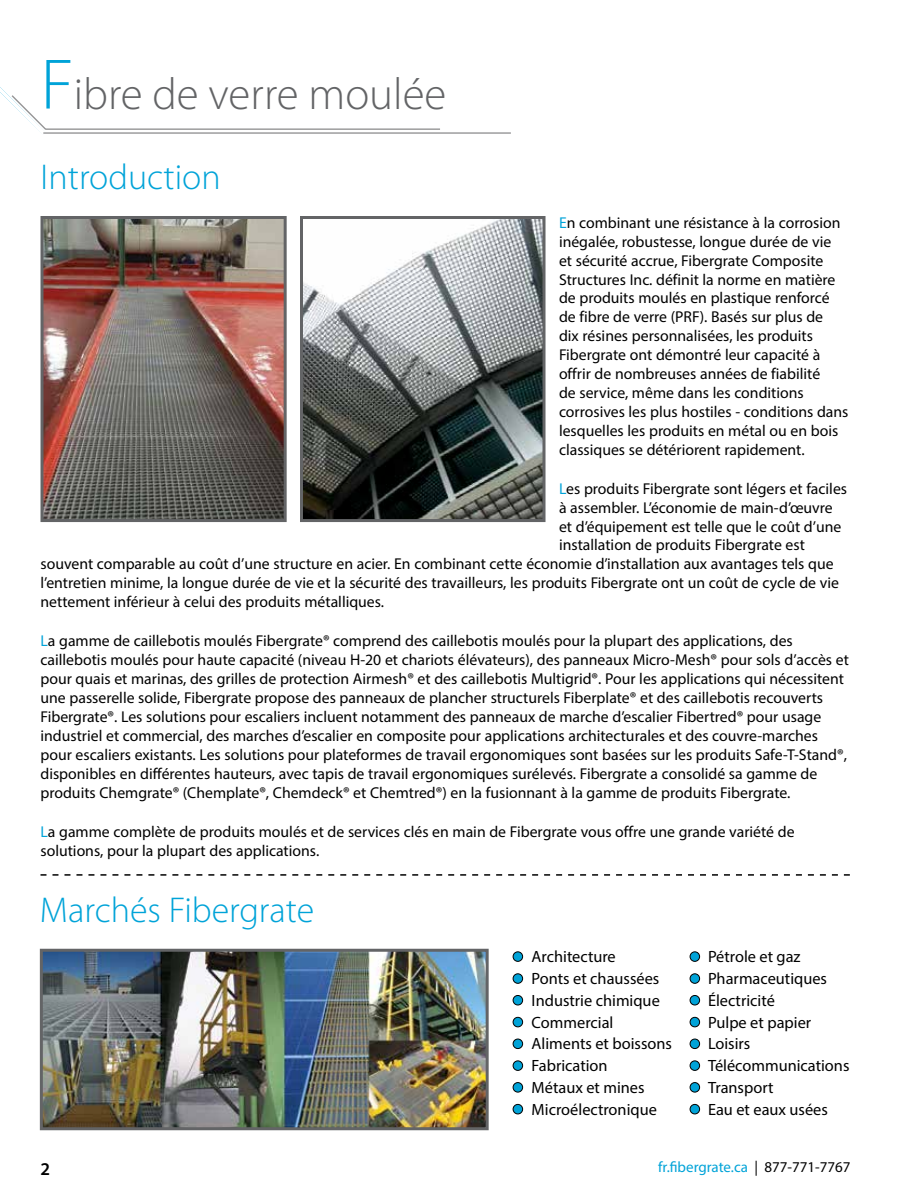
<style>
.page{position:relative;width:918px;height:1188px;background:#fff}
.page>*{position:absolute;margin:0;border:0;box-sizing:border-box;transform-origin:0 0}
.t1{font:300 45px "Myriad Pro";color:#636466}
.t2{font:300 36px "Myriad Pro";color:#00a3d8}
.t3{font:600 18px "Myriad Pro";color:#000}
.t4{font:16.35px/21.8px "Myriad Pro";color:#000}
.t5{font:15.75px/18.9px "Myriad Pro";color:#000}
.t6{font:15px "Myriad Pro";color:#00a3d8}
.s1{font-size:72px;color:#00a3d8}
.s2{color:#00a3d8}
.s3{color:#000}
</style>
<div class="page">
<hr style="left:43px;top:132px;width:468px;height:2px;background:#949495">
<hr style="left:45px;top:128px;width:395px;height:2px;background:#949495">
<svg style="left:0;top:87px;width:49px;height:47px"></svg>
<svg style="left:40px;top:874px;width:810px;height:2px"></svg>
<img style="left:44px;top:953px;width:441px;height:173px">
<div style="left:40px;top:949px;width:449px;height:181px;border:3px solid #636466"></div>
<img style="left:44px;top:220px;width:239px;height:298px">
<div style="left:40px;top:216px;width:247px;height:306px;border:3px solid #636466"></div>
<img style="left:304px;top:220px;width:238px;height:298px">
<div style="left:300px;top:216px;width:246px;height:306px;border:3px solid #636466"></div>
<div style="left:513px;top:952px;width:10px;height:9px;background:#00a3d8;border-radius:50%"></div>
<div style="left:513px;top:951px;width:10px;height:11px;border:1px solid #000;border-radius:50%"></div>
<div style="left:513px;top:974px;width:10px;height:9px;background:#00a3d8;border-radius:50%"></div>
<div style="left:513px;top:973px;width:10px;height:11px;border:1px solid #000;border-radius:50%"></div>
<div style="left:513px;top:995px;width:10px;height:10px;background:#00a3d8;border-radius:50%"></div>
<div style="left:513px;top:995px;width:10px;height:10px;border:1px solid #000;border-radius:50%"></div>
<div style="left:513px;top:1017px;width:10px;height:10px;background:#00a3d8;border-radius:50%"></div>
<div style="left:513px;top:1017px;width:10px;height:10px;border:1px solid #000;border-radius:50%"></div>
<div style="left:513px;top:1039px;width:10px;height:10px;background:#00a3d8;border-radius:50%"></div>
<div style="left:513px;top:1039px;width:10px;height:10px;border:1px solid #000;border-radius:50%"></div>
<div style="left:513px;top:1061px;width:10px;height:9px;background:#00a3d8;border-radius:50%"></div>
<div style="left:513px;top:1061px;width:10px;height:10px;border:1px solid #000;border-radius:50%"></div>
<div style="left:513px;top:1083px;width:10px;height:9px;background:#00a3d8;border-radius:50%"></div>
<div style="left:513px;top:1082px;width:10px;height:10px;border:1px solid #000;border-radius:50%"></div>
<div style="left:513px;top:1104px;width:10px;height:10px;background:#00a3d8;border-radius:50%"></div>
<div style="left:513px;top:1104px;width:10px;height:10px;border:1px solid #000;border-radius:50%"></div>
<div style="left:690px;top:952px;width:10px;height:9px;background:#00a3d8;border-radius:50%"></div>
<div style="left:690px;top:951px;width:10px;height:11px;border:1px solid #000;border-radius:50%"></div>
<div style="left:690px;top:974px;width:10px;height:9px;background:#00a3d8;border-radius:50%"></div>
<div style="left:690px;top:973px;width:10px;height:11px;border:1px solid #000;border-radius:50%"></div>
<div style="left:690px;top:995px;width:10px;height:10px;background:#00a3d8;border-radius:50%"></div>
<div style="left:690px;top:995px;width:10px;height:10px;border:1px solid #000;border-radius:50%"></div>
<div style="left:690px;top:1017px;width:10px;height:10px;background:#00a3d8;border-radius:50%"></div>
<div style="left:690px;top:1017px;width:10px;height:10px;border:1px solid #000;border-radius:50%"></div>
<div style="left:690px;top:1039px;width:10px;height:10px;background:#00a3d8;border-radius:50%"></div>
<div style="left:690px;top:1039px;width:10px;height:10px;border:1px solid #000;border-radius:50%"></div>
<div style="left:690px;top:1061px;width:10px;height:9px;background:#00a3d8;border-radius:50%"></div>
<div style="left:690px;top:1061px;width:10px;height:10px;border:1px solid #000;border-radius:50%"></div>
<div style="left:690px;top:1083px;width:10px;height:9px;background:#00a3d8;border-radius:50%"></div>
<div style="left:690px;top:1082px;width:10px;height:10px;border:1px solid #000;border-radius:50%"></div>
<div style="left:690px;top:1104px;width:10px;height:10px;background:#00a3d8;border-radius:50%"></div>
<div style="left:690px;top:1104px;width:10px;height:10px;border:1px solid #000;border-radius:50%"></div>
<h1 class="t1" style="left:40px;top:66px;width:407px"><span class="s1">F</span>ibre de verre moulée</h1>
<h2 class="t2" style="left:40px;top:155px;width:182px">Introduction</h2>
<p class="t5" style="left:559px;top:213px;width:291px"><span class="s2">E</span>n combinant une résistance à la corrosion inégalée, robustesse, longue durée de vie<br>et sécurité accrue, Fibergrate Composite Structures Inc. définit la norme en matière de produits moulés en plastique renforcé de fibre de verre (PRF). Basés sur plus de<br>dix résines personnalisées, les produits Fibergrate ont démontré leur capacité à offrir de nombreuses années de fiabilité<br>de service, même dans les conditions corrosives les plus hostiles - conditions dans lesquelles les produits en métal ou en bois classiques se détériorent rapidement.</p>
<p class="t5" style="left:559px;top:479px;width:290px"><span class="s2">L</span>es produits Fibergrate sont légers et faciles</p>
<p class="t5" style="left:559px;top:498px;width:275px">à assembler. L’économie de main-d’œuvre</p>
<p class="t5" style="left:559px;top:517px;width:284px">et d’équipement est telle que le coût d’une</p>
<p class="t5" style="left:559px;top:535px;width:247px">installation de produits Fibergrate est</p>
<p class="t5" style="left:41px;top:554px;width:795px">souvent comparable au coût d’une structure en acier. En combinant cette économie d’installation aux avantages tels que</p>
<p class="t5" style="left:41px;top:573px;width:800px">l’entretien minime, la longue durée de vie et la sécurité des travailleurs, les produits Fibergrate ont un coût de cycle de vie</p>
<p class="t5" style="left:41px;top:592px;width:345px">nettement inférieur à celui des produits métalliques.</p>
<p class="t5" style="left:41px;top:631px;width:810px"><span class="s2">L</span>a gamme de caillebotis moulés Fibergrate® comprend des caillebotis moulés pour la plupart des applications, des caillebotis moulés pour haute capacité (niveau H-20 et chariots élévateurs), des panneaux Micro-Mesh® pour sols d’accès et pour quais et marinas, des grilles de protection Airmesh® et des caillebotis Multigrid®. Pour les applications qui nécessitent une passerelle solide, Fibergrate propose des panneaux de plancher structurels Fiberplate® et des caillebotis recouverts Fibergrate®. Les solutions pour escaliers incluent notamment des panneaux de marche d’escalier Fibertred® pour usage industriel et commercial, des marches d’escalier en composite pour applications architecturales et des couvre-marches pour escaliers existants. Les solutions pour plateformes de travail ergonomiques sont basées sur les produits Safe-T-Stand®, disponibles en différentes hauteurs, avec tapis de travail ergonomiques surélevés. Fibergrate a consolidé sa gamme de produits Chemgrate® (Chemplate®, Chemdeck® et Chemtred®) en la fusionnant à la gamme de produits Fibergrate.</p>
<p class="t5" style="left:41px;top:822px;width:756px"><span class="s2">L</span>a gamme complète de produits moulés et de services clés en main de Fibergrate vous offre une grande variété de solutions, pour la plupart des applications.</p>
<h2 class="t2" style="left:40px;top:888px;width:276px">Marchés Fibergrate</h2>
<p class="t4" style="left:532px;top:946px;width:142px">Architecture<br>Ponts et chaussées<br>Industrie chimique<br>Commercial<br>Aliments et boissons<br>Fabrication<br>Métaux et mines<br>Microélectronique</p>
<p class="t4" style="left:708px;top:946px;width:143px">Pétrole et gaz<br>Pharmaceutiques<br>Électricité<br>Pulpe et papier<br>Loisirs<br>Télécommunications<br>Transport<br>Eau et eaux usées</p>
<p class="t3" style="left:40px;top:1157px;width:11px">2</p>
<p class="t6" style="left:658px;top:1158px;width:194px">fr.fibergrate.ca <span class="s3">| 877-771-7767</span></p>
</div>
